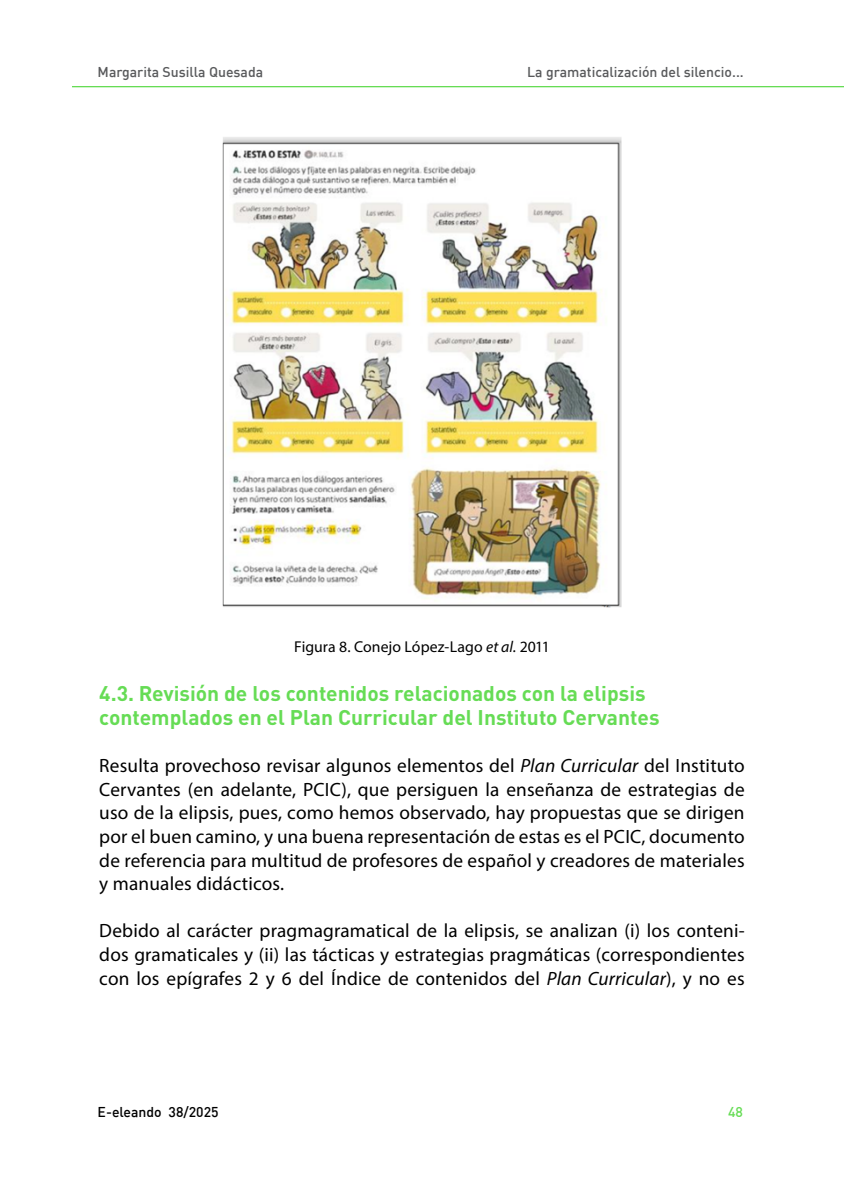
<style>
.page{position:relative;width:844px;height:1191px;background:#fff}
.page>*{position:absolute;margin:0;border:0;box-sizing:border-box;transform-origin:0 0}
.t1{font:700 21px/23.6px "DIN Pro";color:#66dc55}
.t2{font:19.25px/23.6px "Myriad Pro";letter-spacing:.01em;color:#000;text-align:justify}
.t3{font:15.75px "Myriad Pro";letter-spacing:.005em;color:#000}
.t4{font:500 14px "DIN";color:#58595b}
.t5{font:500 14px "DIN";color:#000}
.t6{font:500 14px "DIN";color:#66dc55}
.s1{font-style:italic}
</style>
<div class="page">
<hr style="left:72px;top:86px;width:771px;height:1px;background:#66dc55">
<img style="left:222px;top:137px;width:400px;height:471px">
<p class="t4" style="left:98px;top:63px;width:167px">Margarita Susilla Quesada</p>
<p class="t4" style="left:527px;top:63px;width:218px">La gramaticalización del silencio...</p>
<p class="t3" style="left:294px;top:636px;width:257px">Figura 8. Conejo López-Lago <span class="s1">et al.</span> 2011</p>
<p class="t1" style="left:99px;top:679px;width:561px">4.3. Revisión de los contenidos relacionados con la elipsis contemplados en el Plan Curricular del Instituto Cervantes</p>
<p class="t2" style="left:99px;top:753px;width:646px">Resulta provechoso revisar algunos elementos del <span class="s1">Plan Curricular</span> del Instituto Cervantes (en adelante, PCIC), que persiguen la enseñanza de estrategias de uso de la elipsis, pues, como hemos observado, hay propuestas que se dirigen por el buen camino, y una buena representación de estas es el PCIC, documento de referencia para multitud de profesores de español y creadores de materiales y manuales didácticos.</p>
<p class="t2" style="left:99px;top:919px;width:646px">Debido al carácter pragmagramatical de la elipsis, se analizan (i) los conteni&shy;dos gramaticales y (ii) las tácticas y estrategias pragmáticas (correspondientes con los epígrafes 2 y 6 del Índice de contenidos del <span class="s1">Plan Curricular</span>), y no es</p>
<p class="t5" style="left:98px;top:1103px;width:122px">E-eleando 38/2025</p>
<p class="t6" style="left:728px;top:1103px;width:16px">48</p>
</div>
